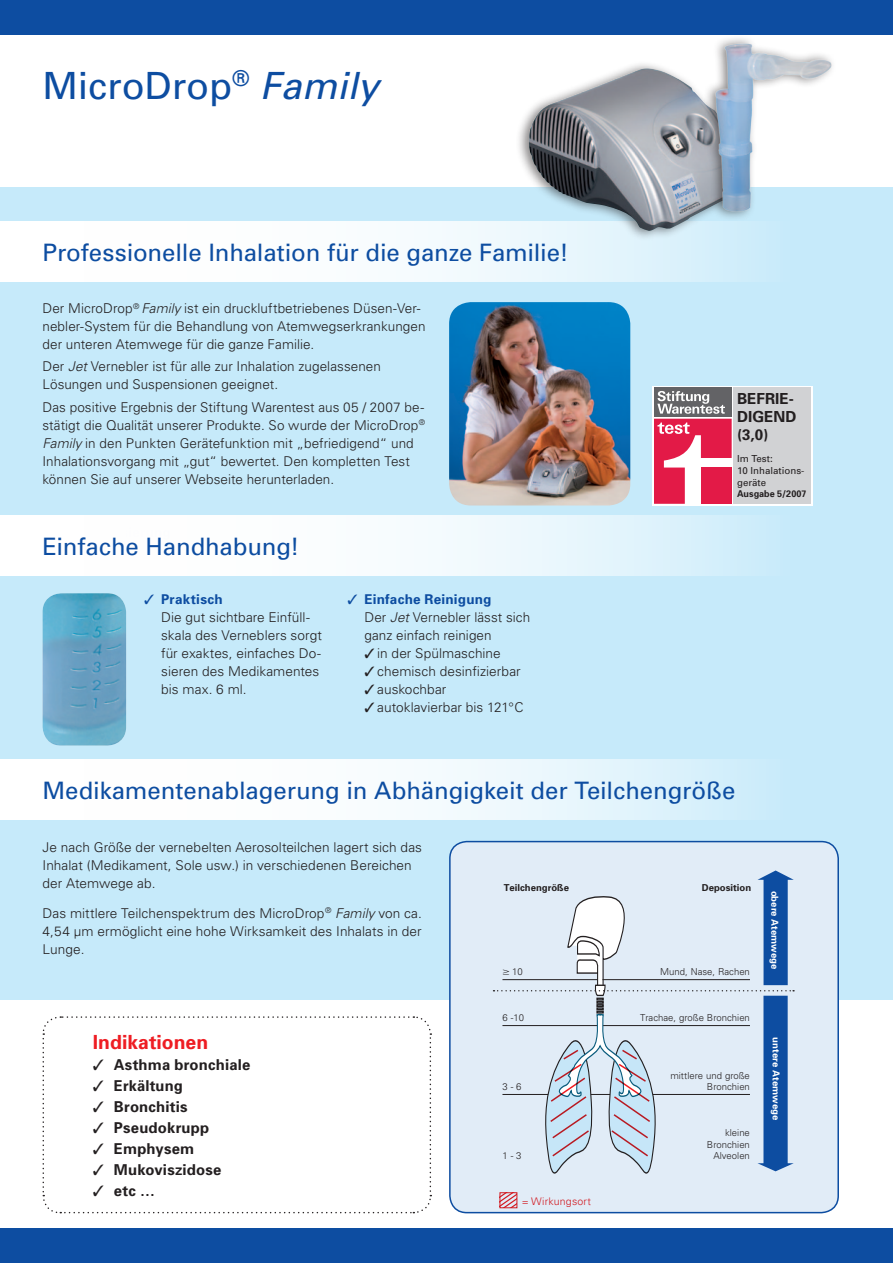
<style>
.page{position:relative;width:893px;height:1263px;background:#fff}
.page>*{position:absolute;margin:0;border:0;box-sizing:border-box;transform-origin:0 0}
.t1{font:37.5px "Univers";color:#0d4da1}
.t2{font:24px "Univers";letter-spacing:-.005em;color:#0d4da1}
.t3{font:700 19.5px "Univers";color:#ee1d23}
.t4{font:700 15.3px/18.3px "Univers";color:#231f20}
.t5{font:700 15px "Univers";letter-spacing:.01em;color:#231f20}
.t6{font:300 13.5px/18px "Univers";letter-spacing:.005em;color:#231f20}
.t7{font:300 10.5px "Univers";letter-spacing:.015em;color:#ee1d23}
.t8{font:9.75px/11.7px "Univers";color:#231f20}
.t9{font:300 9.6px/11.6px "Univers";color:#231f20;text-align:right}
.t10{font:700 9.6px "Univers";color:#fff}
.t11{font:700 9.6px "Univers";color:#231f20}
.t12{font:700 9.45px "Univers";color:#231f20;scale:.96 1}
.s1{font-style:italic}
.s2{color:#0d4da1}
.s3{font-weight:700;color:#0d4da1}
.s4{font-family:"European Pi Two";font-weight:400;font-size:8.7px}
</style>
<div class="page">
<div style="left:0;top:187px;width:893px;height:812px;background:#c6eafa"></div>
<div style="left:0;top:0;width:893px;height:34px;background:#0d4da1"></div>
<div style="left:0;top:1229px;width:893px;height:34px;background:#0d4da1"></div>
<svg style="left:42px;top:1016px;width:390px;height:198px"></svg>
<div style="left:0;top:221px;width:893px;height:61px;background:linear-gradient(to right,#fff,#caebfa)"></div>
<div style="left:0;top:759px;width:893px;height:60px;background:linear-gradient(to right,#fff,#caebfa)"></div>
<div style="left:0;top:515px;width:893px;height:61px;background:linear-gradient(to right,#fff,#caebfa)"></div>
<hr style="left:892px;top:587px;width:1px;height:60px;background:#fff">
<hr style="left:892px;top:221px;width:1px;height:61px;background:#fff">
<img style="left:449px;top:302px;width:181px;height:203px">
<img style="left:43px;top:593px;width:83px;height:152px">
<div style="left:515px;top:60px;width:235px;height:181px;background:#231f20;opacity:.54"></div>
<img style="left:529px;top:68px;width:216px;height:163px">
<img style="left:677px;top:34px;width:162px;height:190px">
<div style="left:652px;top:386px;width:161px;height:119px;background:#fff"></div>
<div style="left:654px;top:387px;width:78px;height:30px;background:#636366"></div>
<svg style="left:654px;top:391px;width:78px;height:113px"></svg>
<div style="left:733px;top:387px;width:78px;height:117px;background:#d1d2d4"></div>
<div style="left:450px;top:841px;width:388px;height:371px;background:#e1ecf7;border-radius:17px"></div>
<div style="left:449px;top:841px;width:390px;height:372px;border:2px solid #0d4da1;border-radius:17px"></div>
<svg style="left:493px;top:870px;width:301px;height:304px"></svg>
<svg style="left:502px;top:1194px;width:13px;height:12px"></svg>
<div style="left:500px;top:1192px;width:17px;height:16px;border:1px solid #ee1d23"></div>
<h1 class="t1" style="left:43px;top:62px;width:338px">MicroDrop<sup>®</sup> <span class="s1">Family</span></h1>
<h2 class="t2" style="left:43px;top:238px;width:528px">Professionelle Inhalation für die ganze Familie!</h2>
<p class="t6" style="left:43px;top:299px;width:385px">Der MicroDrop<sup>®</sup> <span class="s1">Family</span> ist ein druckluftbetriebenes Düsen-Ver&shy;nebler-System für die Behandlung von Atemwegserkrankungen der unteren Atemwege für die ganze Familie.</p>
<p class="t6" style="left:43px;top:357px;width:340px">Der <span class="s1">Jet</span> Vernebler ist für alle zur Inhalation zugelassenen<br>Lösungen und Suspensionen geeignet.</p>
<p class="t6" style="left:43px;top:397px;width:384px">Das positive Ergebnis der Stiftung Warentest aus 05 / 2007 be&shy;stätigt die Qualität unserer Produkte. So wurde der MicroDrop<sup>® </sup><span class="s1">Family</span> in den Punkten Gerätefunktion mit „befriedigend“ und Inhalationsvorgang mit „gut“ bewertet. Den kompletten Test können Sie auf unserer Webseite herunterladen.</p>
<h2 class="t2" style="left:43px;top:532px;width:259px">Einfache Handhabung!</h2>
<p class="t6" style="left:161px;top:590px;width:162px;text-indent:-17px"><span class="s2">✓</span> <span class="s3">Praktisch<br></span>Die gut sichtbare Einfüll&shy;skala des Verneblers sorgt für exaktes, einfaches Do&shy;sieren des Medikamentes bis max. 6 ml.</p>
<p class="t6" style="left:364px;top:590px;width:167px;text-indent:-17px"><span class="s2">✓</span> <span class="s3">Einfache Reinigung<br></span>Der <span class="s1">Jet</span> Vernebler lässt sich ganz einfach reinigen</p>
<p class="t6" style="left:364px;top:644px;width:138px">✓ in der Spülmaschine</p>
<p class="t6" style="left:364px;top:662px;width:158px">✓ chemisch desinfizierbar</p>
<p class="t6" style="left:364px;top:680px;width:83px">✓ auskochbar</p>
<p class="t6" style="left:364px;top:698px;width:161px">✓ autoklavierbar bis 121°C</p>
<p class="t4" style="left:737px;top:388px;width:61px">BEFRIE-<br>DIGEND (3,0)</p>
<p class="t8" style="left:737px;top:453px;width:69px">Im Test:<br>10 Inhalations&shy;geräte</p>
<p class="t12" style="left:737px;top:487px;width:74px">Ausgabe 5/2007</p>
<h2 class="t2" style="left:43px;top:775px;width:694px">Medikamentenablagerung in Abhängigkeit der Teilchengröße</h2>
<p class="t6" style="left:43px;top:837px;width:381px">Je nach Größe der vernebelten Aerosolteilchen lagert sich das<br>Inhalat (Medikament, Sole usw.) in verschiedenen Bereichen der Atemwege ab.</p>
<p class="t6" style="left:43px;top:903px;width:381px;text-align:justify">Das mittlere Teilchenspektrum des MicroDrop<sup>®</sup> <span class="s1">Family</span> von ca.<br>4,54 µm ermöglicht eine hohe Wirksamkeit des Inhalats in der Lunge.</p>
<h3 class="t3" style="left:93px;top:1030px;width:117px">Indikationen</h3>
<p class="t5" style="left:93px;top:1055px;width:159px">✓ Asthma bronchiale</p>
<p class="t5" style="left:93px;top:1076px;width:92px">✓ Erkältung</p>
<p class="t5" style="left:93px;top:1097px;width:96px">✓ Bronchitis</p>
<p class="t5" style="left:93px;top:1118px;width:118px">✓ Pseudokrupp</p>
<p class="t5" style="left:93px;top:1139px;width:103px">✓ Emphysem</p>
<p class="t5" style="left:93px;top:1160px;width:130px">✓ Mukoviszidose</p>
<p class="t5" style="left:93px;top:1181px;width:64px">✓ etc …</p>
<p class="t11" style="left:504px;top:881px;width:67px">Teilchengröße</p>
<p class="t11" style="left:702px;top:881px;width:51px">Deposition</p>
<p class="t9" style="left:502px;top:966px;width:22px"><span class="s4">M</span> 10</p>
<p class="t9" style="left:660px;top:966px;width:91px">Mund, Nase, Rachen</p>
<p class="t9" style="left:502px;top:1012px;width:23px">6 -10</p>
<p class="t9" style="left:640px;top:1012px;width:111px">Trachae, große Bronchien</p>
<p class="t9" style="left:670px;top:1069px;width:81px">mittlere und große</p>
<p class="t9" style="left:502px;top:1081px;width:21px">3-6</p>
<p class="t9" style="left:707px;top:1081px;width:44px">Bronchien</p>
<p class="t9" style="left:707px;top:1127px;width:44px">kleine<br>Bronchien</p>
<p class="t9" style="left:502px;top:1150px;width:21px">1-3</p>
<p class="t9" style="left:713px;top:1150px;width:38px">Alveolen</p>
<p class="t7" style="left:521px;top:1194px;width:71px">= Wirkungsort</p>
<p class="t10" style="left:781px;top:890px;width:80px;rotate:90deg">obere Atemwege</p>
<p class="t10" style="left:782px;top:1037px;width:84px;rotate:90deg">untere Atemwege</p>
</div>
